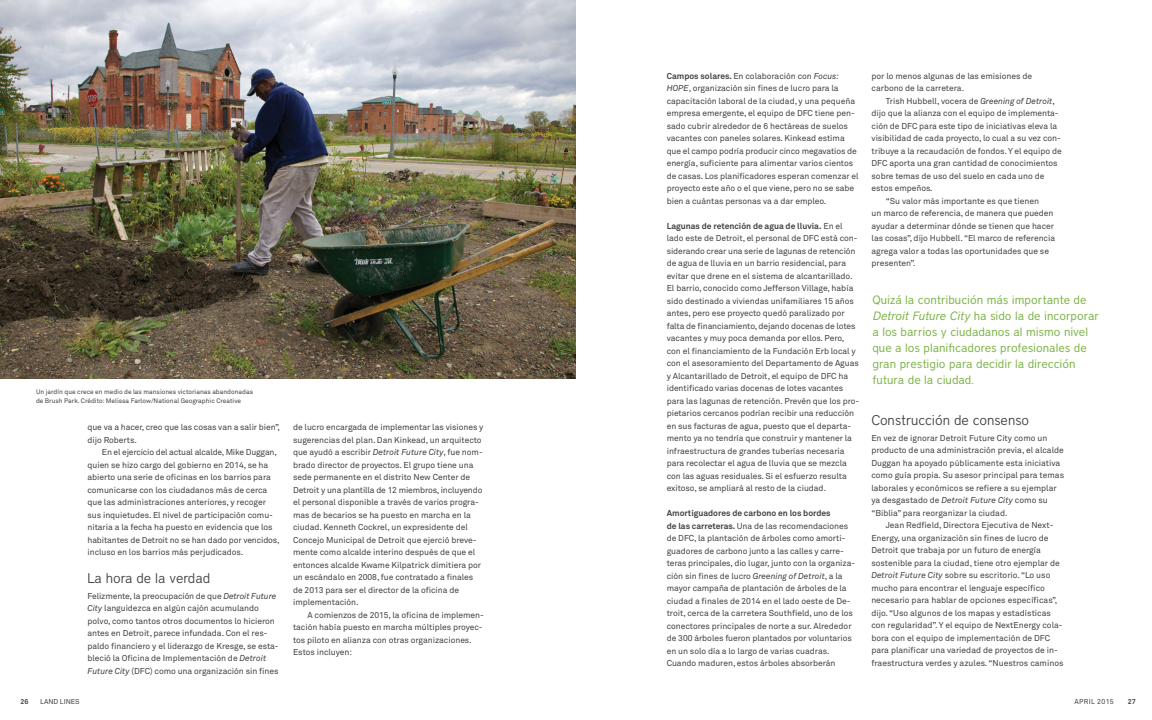
<style>
.page{position:relative;width:1152px;height:720px;background:#fff}
.page>*{position:absolute;margin:0;border:0;box-sizing:border-box;transform-origin:0 0}
.t1{font:300 14px "District";color:#414042}
.t2{font:12px/16px "District";color:#7eb549}
.t3{font:8.5px/12.5px "Akkurat Pro";letter-spacing:-.005em;color:#414042}
.t4{font:7px "Akkurat Pro";color:#414042}
.t5{font:7px "Akkurat Pro";letter-spacing:.05em;color:#414042}
.t6{font:700 7px "Akkurat Pro";color:#414042}
.t7{font:6.5px/9.5px "Akkurat Pro";color:#414042}
.s1{font-style:italic}
.s2{font-weight:700}
</style>
<div class="page">
<img style="left:0;top:0;width:576px;height:379px">
<p class="t7" style="left:36px;top:387px;width:219px">Un jardín que crece en medio de las mansiones victorianas abandonadas de Brush Park. Crédito: Melissa Farlow/National Geographic Creative</p>
<p class="t3" style="left:87px;top:421px;width:194px">que va a hacer, creo que las cosas van a salir bien”, dijo Roberts.</p>
<p class="t3" style="left:87px;top:446px;width:194px;text-indent:14px">En el ejercicio del actual alcalde, Mike Duggan, quien se hizo cargo del gobierno en 2014, se ha abierto una serie de oficinas en los barrios para comunicarse con los ciudadanos más de cerca que las administraciones anteriores, y recoger sus inquietudes. El nivel de participación comu&shy;nitaria a la fecha ha puesto en evidencia que los habitantes de Detroit no se han dado por vencidos, incluso en los barrios más perjudicados.</p>
<h1 class="t1" style="left:87px;top:570px;width:124px">La hora de la verdad</h1>
<p class="t3" style="left:87px;top:590px;width:193px">Felizmente, la preocupación de que <span class="s1">Detroit Future City</span> languidezca en algún cajón acumulando polvo, como tantos otros documentos lo hicieron antes en Detroit, parece infundada. Con el res&shy;paldo financiero y el liderazgo de Kresge, se esta&shy;bleció la Oficina de Implementación de <span class="s1">Detroit Future City</span> (DFC) como una organización sin fines</p>
<p class="t3" style="left:293px;top:421px;width:192px">de lucro encargada de implementar las visiones y sugerencias del plan. Dan Kinkead, un arquitecto que ayudó a escribir <span class="s1">Detroit Future City</span>, fue nom&shy;brado director de proyectos. El grupo tiene una sede permanente en el distrito New Center de Detroit y una plantilla de 12 miembros, incluyendo el personal disponible a través de varios progra&shy;mas de becarios se ha puesto en marcha en la ciudad. Kenneth Cockrel, un expresidente del Concejo Municipal de Detroit que ejerció breve&shy;mente como alcalde interino después de que el entonces alcalde Kwame Kilpatrick dimitiera por un escándalo en 2008, fue contratado a finales de 2013 para ser el director de la oficina de implementación.</p>
<p class="t3" style="left:293px;top:609px;width:192px;text-indent:14px">A comienzos de 2015, la oficina de implemen&shy;tación había puesto en marcha múltiples proyec&shy;tos piloto en alianza con otras organizaciones.<br>Estos incluyen:</p>
<p class="t3" style="left:667px;top:70px;width:193px"><span class="s2">Campos solares.</span> En colaboración con <span class="s1">Focus:<br>HOPE</span>, organización sin fines de lucro para la capacitación laboral de la ciudad, y una pequeña empresa emergente, el equipo de DFC tiene pen&shy;sado cubrir alrededor de 6 hectáreas de suelos vacantes con paneles solares. Kinkead estima que el campo podría producir cinco megavatios de energía, suficiente para alimentar varios cientos de casas. Los planificadores esperan comenzar el proyecto este año o el que viene, pero no se sabe bien a cuántas personas va a dar empleo.</p>
<p class="t3" style="left:667px;top:220px;width:194px"><span class="s2">Lagunas de retención de agua de lluvia.</span> En el lado este de Detroit, el personal de DFC está con&shy;siderando crear una serie de lagunas de retención de agua de lluvia en un barrio residencial, para evitar que drene en el sistema de alcantarillado.<br>El barrio, conocido como Jefferson Village, había sido destinado a viviendas unifamiliares 15 años antes, pero ese proyecto quedó paralizado por falta de financiamiento, dejando docenas de lotes vacantes y muy poca demanda por ellos. Pero, con el financiamiento de la Fundación Erb local y con el asesoramiento del Departamento de Aguas y Alcantarillado de Detroit, el equipo de DFC ha identificado varias docenas de lotes vacantes para las lagunas de retención. Prevén que los pro&shy;pietarios cercanos podrían recibir una reducción en sus facturas de agua, puesto que el departa&shy;mento ya no tendría que construir y mantener la infraestructura de grandes tuberías necesaria para recolectar el agua de lluvia que se mezcla con las aguas residuales. Si el esfuerzo resulta exitoso, se ampliará al resto de la ciudad.</p>
<p class="t3" style="left:667px;top:507px;width:190px"><span class="s2">Amortiguadores de carbono en los bordes<br>de las carreteras.</span> Una de las recomendaciones de DFC, la plantación de árboles como amorti&shy;guadores de carbono junto a las calles y carre&shy;teras principales, dio lugar, junto con la organiza&shy;ción sin fines de lucro <span class="s1">Greening of Detroit</span>, a la mayor campaña de plantación de árboles de la ciudad a finales de 2014 en el lado oeste de De&shy;troit, cerca de la carretera Southfield, uno de los conectores principales de norte a sur. Alrededor de 300 árboles fueron plantados por voluntarios en un solo día a lo largo de varias cuadras.<br>Cuando maduren, estos árboles absorberán</p>
<p class="t3" style="left:872px;top:70px;width:162px">por lo menos algunas de las emisiones de carbono de la carretera.</p>
<p class="t3" style="left:886px;top:95px;width:170px">Trish Hubbell, vocera de <span class="s1">Greening of Detroit</span>,</p>
<p class="t3" style="left:872px;top:107px;width:189px">dijo que la alianza con el equipo de implementa-</p>
<p class="t3" style="left:872px;top:120px;width:187px">ción de DFC para este tipo de iniciativas eleva la</p>
<p class="t3" style="left:872px;top:132px;width:191px">visibilidad de cada proyecto, lo cual a su vez con-</p>
<p class="t3" style="left:872px;top:145px;width:192px">tribuye a la recaudación de fondos. Y el equipo de</p>
<p class="t3" style="left:872px;top:157px;width:188px">DFC aporta una gran cantidad de conocimientos</p>
<p class="t3" style="left:872px;top:170px;width:174px">sobre temas de uso del suelo en cada uno de</p>
<p class="t3" style="left:872px;top:182px;width:63px">estos empeños.</p>
<p class="t3" style="left:886px;top:195px;width:154px">“Su valor más importante es que tienen</p>
<p class="t3" style="left:872px;top:207px;width:183px">un marco de referencia, de manera que pueden</p>
<p class="t3" style="left:872px;top:220px;width:184px">ayudar a determinar dónde se tienen que hacer</p>
<p class="t3" style="left:872px;top:232px;width:185px">las cosas”, dijo Hubbell. “El marco de referencia</p>
<p class="t3" style="left:872px;top:245px;width:179px">agrega valor a todas las oportunidades que se</p>
<p class="t3" style="left:872px;top:257px;width:45px">presenten”.</p>
<h2 class="t2" style="left:872px;top:291px;width:228px">Quizá la contribución más importante de <span class="s1">Detroit Future City</span> ha sido la de incorporar a los barrios y ciudadanos al mismo nivel que a los planificadores profesionales de gran prestigio para decidir la dirección futura de la ciudad.</h2>
<h1 class="t1" style="left:871px;top:412px;width:159px">Construcción de consenso</h1>
<p class="t3" style="left:871px;top:432px;width:194px">En vez de ignorar Detroit Future City como un producto de una administración previa, el alcalde Duggan ha apoyado públicamente esta iniciativa como guía propia. Su asesor principal para temas laborales y económicos se refiere a su ejemplar ya desgastado de <span class="s1">Detroit Future City</span> como su “Biblia” para reorganizar la ciudad.</p>
<p class="t3" style="left:871px;top:519px;width:194px;text-indent:14px">Jean Redfield, Directora Ejecutiva de Next-Energy, una organización sin fines de lucro de Detroit que trabaja por un futuro de energía sostenible para la ciudad, tiene otro ejemplar de <span class="s1">Detroit Future City</span> sobre su escritorio. “Lo uso mucho para encontrar el lenguaje específico necesario para hablar de opciones específicas”, dijo. “Uso algunos de los mapas y estadísticas con regularidad”. Y el equipo de NextEnergy cola&shy;bora con el equipo de implementación de DFC para planificar una variedad de proyectos de in&shy;fraestructura verdes y azules. “Nuestros caminos</p>
<p class="t6" style="left:21px;top:697px;width:9px">26</p>
<p class="t4" style="left:40px;top:698px;width:41px">LAND LINES</p>
<p class="t5" style="left:1074px;top:698px;width:41px">APRIL 2015</p>
<p class="t6" style="left:1128px;top:697px;width:9px">27</p>
</div>
